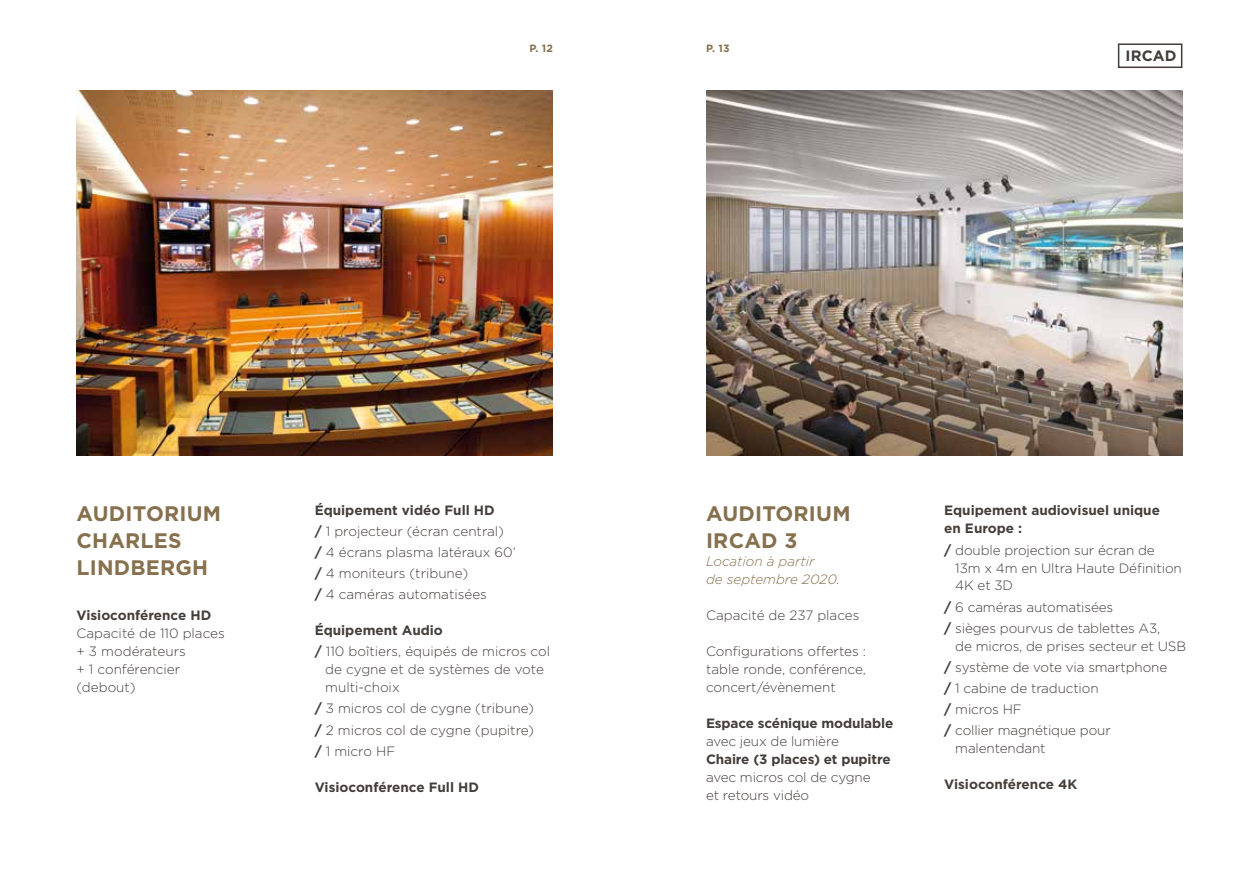
<style>
.page{position:relative;width:1259px;height:893px;background:#fff}
.page>*{position:absolute;margin:0;border:0;box-sizing:border-box;transform-origin:0 0}
.t1{font:700 21px/27px "Gotham";letter-spacing:.01em;color:#86704d}
.t2{font:700 15px "Gotham";letter-spacing:.01em;color:#433e3c}
.t3{font:300 13.5px/21px "Gotham";letter-spacing:-.01em;color:#433e3c}
.t4{font:700 13.5px/18px "Gotham";color:#433e3c}
.t5{font:italic 300 13.5px/18px "Gotham";color:#86704d}
.t6{font:700 10.5px "Gotham";color:#86704d}
.s1{font-weight:700}
</style>
<div class="page">
<img style="left:77px;top:91px;width:476px;height:364px">
<img style="left:706px;top:91px;width:476px;height:364px">
<div style="left:1118px;top:43px;width:64px;height:25px;border:2px solid #433e3c"></div>
<p class="t6" style="left:529px;top:41px;width:25px">P. 12</p>
<p class="t6" style="left:706px;top:41px;width:25px">P. 13</p>
<p class="t2" style="left:1125px;top:46px;width:53px">IRCAD</p>
<h1 class="t1" style="left:77px;top:500px;width:146px">AUDITORIUM<br>CHARLES<br>LINDBERGH</h1>
<p class="t4" style="left:77px;top:607px;width:136px">Visioconférence HD</p>
<p class="t3" style="left:77px;top:624px;width:150px;line-height:18px">Capacité de 110 places + 3 modérateurs<br>+ 1 conférencier (debout)</p>
<p class="t3" style="left:315px;top:500px;width:203px"><span class="s1">Équipement vidéo Full HD<br>/</span> 1 projecteur (écran central)<br><span class="s1">/</span> 4 écrans plasma latéraux 60’ <span class="s1">/</span> 4 moniteurs (tribune)<br><span class="s1">/</span> 4 caméras automatisées</p>
<p class="t3" style="left:315px;top:620px;width:237px"><span class="s1">Équipement Audio<br>/</span> 110 boîtiers, équipés de micros col</p>
<p class="t3" style="left:325px;top:660px;width:220px;line-height:18px">de cygne et de systèmes de vote multi-choix</p>
<p class="t3" style="left:315px;top:698px;width:221px;text-align:justify"><span class="s1">/</span> 3 micros col de cygne (tribune) <span class="s1">/</span> 2 micros col de cygne (pupitre) <span class="s1">/</span> 1 micro HF</p>
<p class="t4" style="left:315px;top:778px;width:166px">Visioconférence Full HD</p>
<h1 class="t1" style="left:706px;top:500px;width:146px">AUDITORIUM<br>IRCAD 3</h1>
<p class="t5" style="left:706px;top:552px;width:135px">Location à partir<br>de septembre 2020.</p>
<p class="t3" style="left:706px;top:605px;width:155px">Capacité de 237 places</p>
<p class="t3" style="left:706px;top:642px;width:162px;line-height:18px;text-align:justify">Configurations offertes : table ronde, conférence, concert/évènement</p>
<p class="t4" style="left:706px;top:715px;width:189px">Espace scénique modulable</p>
<p class="t3" style="left:706px;top:731px;width:134px">avec jeux de lumière</p>
<p class="t4" style="left:706px;top:751px;width:186px">Chaire (3 places) et pupitre</p>
<p class="t3" style="left:706px;top:768px;width:166px;line-height:18px">avec micros col de cygne et retours vidéo</p>
<p class="t4" style="left:944px;top:502px;width:217px">Equipement audiovisuel unique en Europe :</p>
<p class="t3" style="left:955px;top:540px;width:228px;line-height:18px;text-indent:-11px"><span class="s1">/</span> double projection sur écran de<br>13m x 4m en Ultra Haute Définition<br>4K et 3D</p>
<p class="t3" style="left:944px;top:596px;width:218px"><span class="s1">/</span> 6 caméras automatisées<br><span class="s1">/</span> sièges pourvus de tablettes A3,</p>
<p class="t3" style="left:944px;top:635px;width:243px;text-indent:11px">de micros, de prises secteur et USB <span class="s1">/</span> système de vote via smartphone<br><span class="s1">/</span> 1 cabine de traduction<br><span class="s1">/</span> micros HF<br><span class="s1">/</span> collier magnétique pour</p>
<p class="t3" style="left:955px;top:737px;width:92px">malentendant</p>
<p class="t4" style="left:944px;top:775px;width:135px">Visioconférence 4K</p>
</div>
